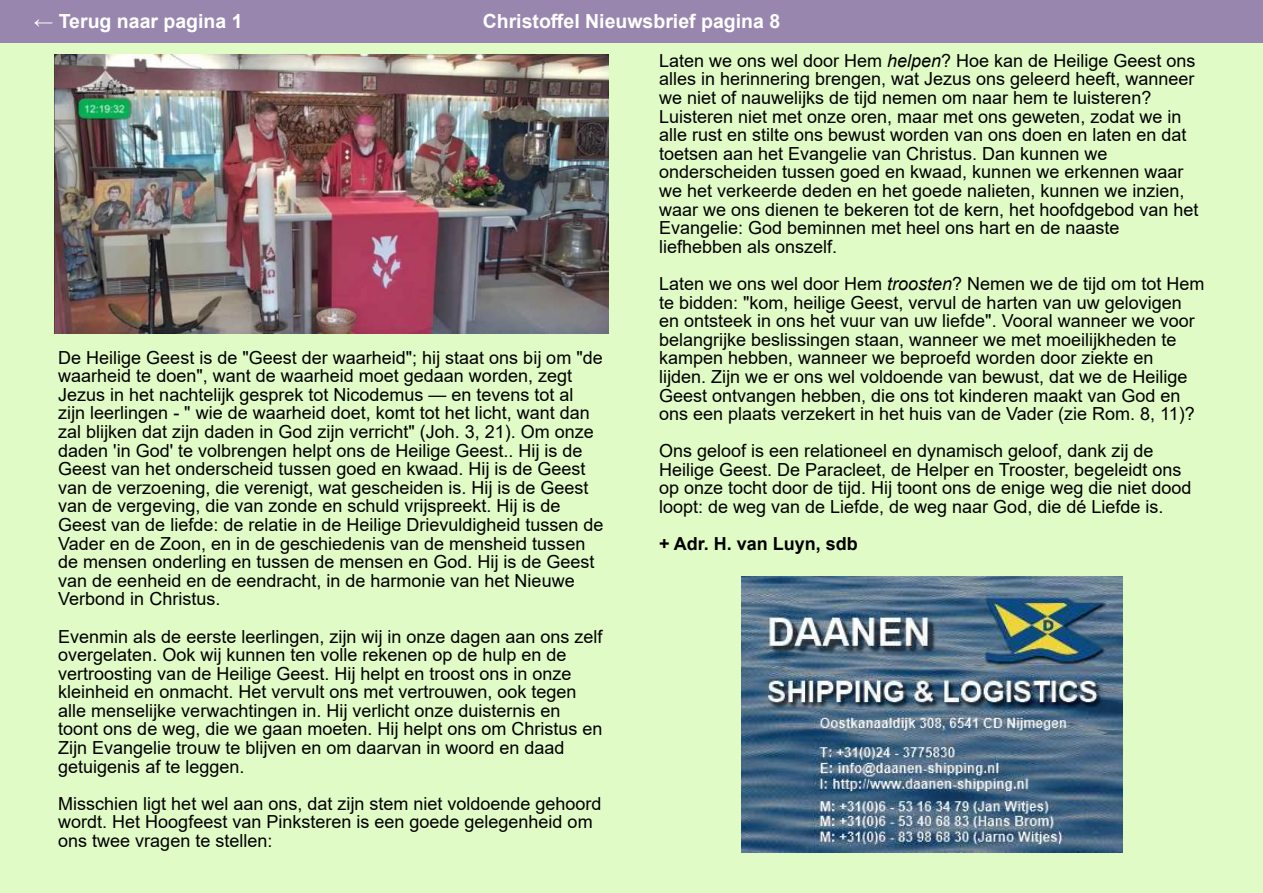
<style>
.page{position:relative;width:1263px;height:893px;background:#e1fbc7}
.page>*{position:absolute;margin:0;border:0;box-sizing:border-box;transform-origin:0 0}
.t1{font:700 19.5px "Arial";color:#fff}
.t2{font:18px/18.6px "Arial";color:#000}
.t3{font:700 18px "Arial";color:#000}
.s1{font-style:italic}
</style>
<div class="page">
<div style="left:0;top:0;width:1263px;height:43px;background:#9886af"></div>
<img style="left:54px;top:54px;width:554px;height:280px">
<img style="left:741px;top:577px;width:382px;height:276px">
<p class="t1" style="left:34px;top:8px;width:210px">← Terug naar pagina 1</p>
<p class="t1" style="left:483px;top:8px;width:299px">Christo昀昀el Nieuwsbrief pagina 8</p>
<p class="t2" style="left:58px;top:348px;width:547px">De Heilige Geest is de "Geest der waarheid"; hĳ staat ons bĳ om "de waarheid te doen", want de waarheid moet gedaan worden, zegt Jezus in het nachtelĳk gesprek tot Nicodemus — en tevens tot al zĳn leerlingen - " wie de waarheid doet, komt tot het licht, want dan zal blĳken dat zĳn daden in God zĳn verricht" (Joh. 3, 21). Om onze daden 'in God' te volbrengen helpt ons de Heilige Geest.. Hĳ is de Geest van het onderscheid tussen goed en kwaad. Hĳ is de Geest van de verzoening, die verenigt, wat gescheiden is. Hĳ is de Geest van de vergeving, die van zonde en schuld vrĳspreekt. Hĳ is de Geest van de liefde: de relatie in de Heilige Drievuldigheid tussen de Vader en de Zoon, en in de geschiedenis van de mensheid tussen de mensen onderling en tussen de mensen en God. Hĳ is de Geest van de eenheid en de eendracht, in de harmonie van het Nieuwe Verbond in Christus.</p>
<p class="t2" style="left:58px;top:627px;width:546px">Evenmin als de eerste leerlingen, zĳn wĳ in onze dagen aan ons zelf overgelaten. Ook wĳ kunnen ten volle rekenen op de hulp en de vertroosting van de Heilige Geest. Hĳ helpt en troost ons in onze kleinheid en onmacht. Het vervult ons met vertrouwen, ook tegen alle menselĳke verwachtingen in. Hĳ verlicht onze duisternis en toont ons de weg, die we gaan moeten. Hĳ helpt ons om Christus en Zĳn Evangelie trouw te blĳven en om daarvan in woord en daad getuigenis af te leggen.</p>
<p class="t2" style="left:58px;top:794px;width:545px">Misschien ligt het wel aan ons, dat zĳn stem niet voldoende gehoord wordt. Het Hoogfeest van Pinksteren is een goede gelegenheid om ons twee vragen te stellen:</p>
<p class="t2" style="left:659px;top:51px;width:541px">Laten we ons wel door Hem <span class="s1">helpen</span>? Hoe kan de Heilige Geest ons alles in herinnering brengen, wat Jezus ons geleerd heeft, wanneer we niet of nauwelĳks de tĳd nemen om naar hem te luisteren?<br>Luisteren niet met onze oren, maar met ons geweten, zodat we in alle rust en stilte ons bewust worden van ons doen en laten en dat toetsen aan het Evangelie van Christus. Dan kunnen we onderscheiden tussen goed en kwaad, kunnen we erkennen waar we het verkeerde deden en het goede nalieten, kunnen we inzien, waar we ons dienen te bekeren tot de kern, het hoofdgebod van het Evangelie: God beminnen met heel ons hart en de naaste liefhebben als onszelf.</p>
<p class="t2" style="left:659px;top:274px;width:547px">Laten we ons wel door Hem <span class="s1">troosten</span>? Nemen we de tĳd om tot Hem te bidden: "kom, heilige Geest, vervul de harten van uw gelovigen en ontsteek in ons het vuur van uw liefde". Vooral wanneer we voor belangrĳke beslissingen staan, wanneer we met moeilĳkheden te kampen hebben, wanneer we beproefd worden door ziekte en lĳden. Zĳn we er ons wel voldoende van bewust, dat we de Heilige Geest ontvangen hebben, die ons tot kinderen maakt van God en ons een plaats verzekert in het huis van de Vader (zie Rom. 8, 11)?</p>
<p class="t2" style="left:659px;top:442px;width:534px">Ons geloof is een relationeel en dynamisch geloof, dank zĳ de Heilige Geest. De Paracleet, de Helper en Trooster, begeleidt ons op onze tocht door de tĳd. Hĳ toont ons de enige weg die niet dood loopt: de weg van de Liefde, de weg naar God, die dé Liefde is.</p>
<p class="t3" style="left:659px;top:531px;width:200px">+ Adr. H. van Luyn, sdb</p>
</div>
